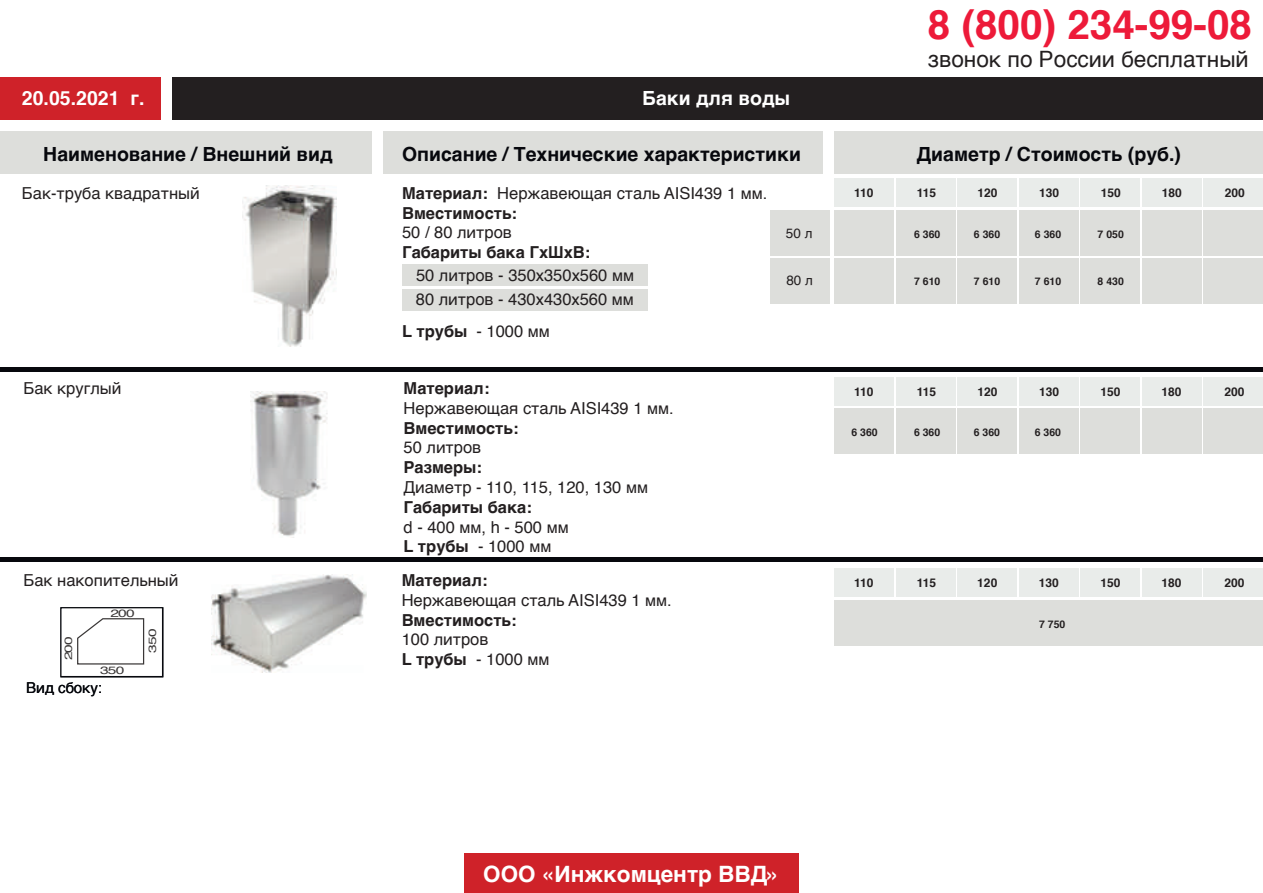
<style>
.page{position:relative;width:1263px;height:893px;background:#fff}
.page>*{position:absolute;margin:0;border:0;box-sizing:border-box;transform-origin:0 0}
.t1{font:700 40.5px "Helvetica";color:#ed1a39}
.t2{font:22.5px "Helvetica";color:#231f20}
.t3{font:700 22.5px "Helvetica";color:#fff}
.t4{font:700 19.5px "Helvetica";color:#07080d}
.t5{font:700 19.5px "Helvetica";color:#fff}
.t6{font:16.5px/19.8px "Helvetica";color:#231f20}
.t7{font:700 16.5px "Helvetica";color:#231f20}
.t8{font:15px "Helvetica";color:#07090e}
.t9{font:13.5px "Helvetica";color:#231f20}
.t10{font:700 12px "Helvetica";color:#231f20}
.t11{font:10.65px "Helvetica";letter-spacing:-.055em;color:#3a3737;scale:1.46 1}
.t12{font:700 10.5px "Helvetica";color:#231f20}
.s1{font-weight:700}
</style>
<div class="page">
<div style="left:172px;top:78px;width:1091px;height:42px;background:#231f20"></div>
<div style="left:0;top:78px;width:160px;height:42px;background:#cf2229"></div>
<div style="left:464px;top:854px;width:335px;height:39px;background:#cf2229"></div>
<div style="left:0;top:132px;width:371px;height:42px;background:#dddedb"></div>
<div style="left:383px;top:132px;width:440px;height:42px;background:#dddedb"></div>
<div style="left:835px;top:132px;width:428px;height:42px;background:#dddedb"></div>
<img style="left:242px;top:186px;width:94px;height:160px">
<div style="left:402px;top:264px;width:246px;height:21px;background:#dddedb"></div>
<div style="left:402px;top:289px;width:246px;height:21px;background:#dddedb"></div>
<div style="left:835px;top:179px;width:59px;height:28px;background:#e9ecea"></div>
<div style="left:896px;top:179px;width:60px;height:28px;background:#e9ecea"></div>
<div style="left:957px;top:179px;width:60px;height:28px;background:#e9ecea"></div>
<div style="left:1019px;top:179px;width:59px;height:28px;background:#e9ecea"></div>
<div style="left:1080px;top:179px;width:60px;height:28px;background:#e9ecea"></div>
<div style="left:1142px;top:179px;width:59px;height:28px;background:#e9ecea"></div>
<div style="left:1203px;top:179px;width:60px;height:28px;background:#e9ecea"></div>
<div style="left:770px;top:210px;width:59px;height:46px;background:#dddedb"></div>
<div style="left:770px;top:258px;width:59px;height:46px;background:#dddedb"></div>
<div style="left:835px;top:210px;width:59px;height:46px;background:#dddedb"></div>
<div style="left:835px;top:258px;width:59px;height:46px;background:#dddedb"></div>
<div style="left:896px;top:210px;width:60px;height:46px;background:#dddedb"></div>
<div style="left:896px;top:258px;width:60px;height:46px;background:#dddedb"></div>
<div style="left:957px;top:210px;width:60px;height:46px;background:#dddedb"></div>
<div style="left:957px;top:258px;width:60px;height:46px;background:#dddedb"></div>
<div style="left:1019px;top:210px;width:59px;height:46px;background:#dddedb"></div>
<div style="left:1019px;top:258px;width:59px;height:46px;background:#dddedb"></div>
<div style="left:1080px;top:210px;width:60px;height:46px;background:#dddedb"></div>
<div style="left:1080px;top:258px;width:60px;height:46px;background:#dddedb"></div>
<div style="left:1142px;top:210px;width:59px;height:45px;background:#dddedb"></div>
<div style="left:1142px;top:258px;width:59px;height:46px;background:#dddedb"></div>
<div style="left:1203px;top:210px;width:60px;height:45px;background:#dddedb"></div>
<div style="left:1203px;top:258px;width:60px;height:46px;background:#dddedb"></div>
<hr style="left:0;top:367px;width:1263px;height:4px;background:#07080d">
<img style="left:250px;top:392px;width:78px;height:146px">
<div style="left:0;top:557px;width:1263px;height:5px;background:#07080d"></div>
<div style="left:835px;top:377px;width:59px;height:28px;background:#e9ecea"></div>
<div style="left:896px;top:377px;width:59px;height:28px;background:#e9ecea"></div>
<div style="left:957px;top:377px;width:60px;height:28px;background:#e9ecea"></div>
<div style="left:1019px;top:377px;width:59px;height:28px;background:#e9ecea"></div>
<div style="left:1080px;top:377px;width:60px;height:28px;background:#e9ecea"></div>
<div style="left:1142px;top:377px;width:59px;height:28px;background:#e9ecea"></div>
<div style="left:1203px;top:377px;width:60px;height:28px;background:#e9ecea"></div>
<div style="left:835px;top:408px;width:59px;height:46px;background:#dddedb"></div>
<div style="left:896px;top:408px;width:59px;height:46px;background:#dddedb"></div>
<div style="left:957px;top:408px;width:60px;height:46px;background:#dddedb"></div>
<div style="left:1019px;top:408px;width:59px;height:46px;background:#dddedb"></div>
<div style="left:1080px;top:408px;width:60px;height:46px;background:#dddedb"></div>
<div style="left:1142px;top:408px;width:59px;height:46px;background:#dddedb"></div>
<div style="left:1203px;top:408px;width:60px;height:46px;background:#dddedb"></div>
<img style="left:212px;top:575px;width:155px;height:97px">
<svg style="left:60px;top:607px;width:103px;height:70px"></svg>
<div style="left:834px;top:569px;width:60px;height:28px;background:#e9ecea"></div>
<div style="left:896px;top:569px;width:59px;height:28px;background:#e9ecea"></div>
<div style="left:957px;top:569px;width:60px;height:28px;background:#e9ecea"></div>
<div style="left:1019px;top:569px;width:59px;height:28px;background:#e9ecea"></div>
<div style="left:1080px;top:569px;width:60px;height:28px;background:#e9ecea"></div>
<div style="left:1142px;top:569px;width:59px;height:28px;background:#e9ecea"></div>
<div style="left:1203px;top:569px;width:60px;height:28px;background:#e9ecea"></div>
<div style="left:834px;top:600px;width:429px;height:46px;background:#dddedb"></div>
<p class="t5" style="left:22px;top:82px;width:124px">20.05.2021 г.</p>
<p class="t5" style="left:642px;top:82px;width:150px">Баки для воды</p>
<h1 class="t1" style="left:928px;top:-8px;width:326px">8 (800) 234-99-08</h1>
<h2 class="t2" style="left:928px;top:42px;width:322px">звонок по России бесплатный</h2>
<p class="t4" style="left:43px;top:138px;width:291px">Наименование / Внешний вид</p>
<p class="t4" style="left:402px;top:138px;width:400px">Описание / Технические характеристики</p>
<p class="t4" style="left:917px;top:138px;width:266px">Диаметр / Стоимость (руб.)</p>
<p class="t6" style="left:22px;top:183px;width:179px">Бак-труба квадратный</p>
<p class="t6" style="left:402px;top:183px;width:367px"><span class="s1">Материал:</span> Нержавеющая сталь AISI439 1 мм.<br><span class="s1">Вместимость:</span></p>
<p class="t6" style="left:402px;top:223px;width:111px">50 / 80 литров</p>
<p class="t7" style="left:402px;top:239px;width:190px">Габариты бака ГхШхВ:</p>
<p class="t6" style="left:416px;top:264px;width:220px;line-height:23.9px">50 литров - 350х350х560 мм<br>80 литров - 430х430х560 мм</p>
<p class="t6" style="left:402px;top:322px;width:149px"><span class="s1">L трубы</span> - 1000 мм</p>
<p class="t6" style="left:24px;top:379px;width:99px">Бак круглый</p>
<p class="t7" style="left:404px;top:375px;width:87px">Материал:</p>
<p class="t6" style="left:404px;top:399px;width:272px">Нержавеющая сталь AISI439 1 мм.</p>
<p class="t7" style="left:404px;top:414px;width:116px">Вместимость:</p>
<p class="t6" style="left:404px;top:438px;width:79px">50 литров</p>
<p class="t7" style="left:404px;top:454px;width:80px">Размеры:</p>
<p class="t6" style="left:404px;top:478px;width:246px">Диаметр - 110, 115, 120, 130 мм</p>
<p class="t7" style="left:404px;top:494px;width:130px">Габариты бака:</p>
<p class="t6" style="left:404px;top:517px;width:167px">d - 400 мм, h - 500 мм<br><span class="s1">L трубы</span> - 1000 мм</p>
<p class="t6" style="left:24px;top:571px;width:156px">Бак накопительный</p>
<p class="t11" style="left:110px;top:605px;width:18px">200</p>
<p class="t11" style="left:60px;top:660px;width:18px;rotate:-90deg">200</p>
<p class="t11" style="left:144px;top:653px;width:18px;rotate:-90deg">350</p>
<p class="t11" style="left:100px;top:662px;width:18px">350</p>
<p class="t8" style="left:26px;top:676px;width:77px">Вид сбоку:</p>
<p class="t7" style="left:402px;top:567px;width:87px">Материал:</p>
<p class="t6" style="left:402px;top:591px;width:272px">Нержавеющая сталь AISI439 1 мм.</p>
<p class="t7" style="left:402px;top:606px;width:116px">Вместимость:</p>
<p class="t6" style="left:402px;top:630px;width:149px">100 литров<br><span class="s1">L трубы</span> - 1000 мм</p>
<p class="t9" style="left:786px;top:223px;width:28px">50 л</p>
<p class="t9" style="left:786px;top:270px;width:28px">80 л</p>
<p class="t10" style="left:854px;top:183px;width:21px">110</p>
<p class="t10" style="left:917px;top:183px;width:21px">115</p>
<p class="t10" style="left:977px;top:183px;width:22px">120</p>
<p class="t10" style="left:1039px;top:183px;width:22px">130</p>
<p class="t10" style="left:1101px;top:183px;width:22px">150</p>
<p class="t10" style="left:1162px;top:183px;width:22px">180</p>
<p class="t10" style="left:1225px;top:183px;width:22px">200</p>
<p class="t12" style="left:914px;top:226px;width:28px">6 360</p>
<p class="t12" style="left:974px;top:226px;width:28px">6 360</p>
<p class="t12" style="left:1035px;top:226px;width:28px">6 360</p>
<p class="t12" style="left:1097px;top:226px;width:28px">7 050</p>
<p class="t12" style="left:914px;top:273px;width:28px">7 610</p>
<p class="t12" style="left:974px;top:273px;width:28px">7 610</p>
<p class="t12" style="left:1035px;top:273px;width:28px">7 610</p>
<p class="t12" style="left:1097px;top:273px;width:28px">8 430</p>
<p class="t10" style="left:854px;top:382px;width:21px">110</p>
<p class="t10" style="left:917px;top:382px;width:21px">115</p>
<p class="t10" style="left:977px;top:382px;width:22px">120</p>
<p class="t10" style="left:1039px;top:382px;width:22px">130</p>
<p class="t10" style="left:1100px;top:382px;width:22px">150</p>
<p class="t10" style="left:1161px;top:382px;width:22px">180</p>
<p class="t10" style="left:1224px;top:382px;width:22px">200</p>
<p class="t12" style="left:851px;top:424px;width:28px">6 360</p>
<p class="t12" style="left:914px;top:424px;width:28px">6 360</p>
<p class="t12" style="left:974px;top:424px;width:28px">6 360</p>
<p class="t12" style="left:1035px;top:424px;width:28px">6 360</p>
<p class="t10" style="left:854px;top:573px;width:21px">110</p>
<p class="t10" style="left:917px;top:573px;width:21px">115</p>
<p class="t10" style="left:977px;top:573px;width:22px">120</p>
<p class="t10" style="left:1039px;top:573px;width:22px">130</p>
<p class="t10" style="left:1100px;top:573px;width:22px">150</p>
<p class="t10" style="left:1161px;top:573px;width:22px">180</p>
<p class="t10" style="left:1224px;top:573px;width:22px">200</p>
<p class="t12" style="left:1039px;top:616px;width:28px">7 750</p>
<h2 class="t3" style="left:483px;top:856px;width:298px">ООО «Инжкомцентр ВВД»</h2>
</div>
